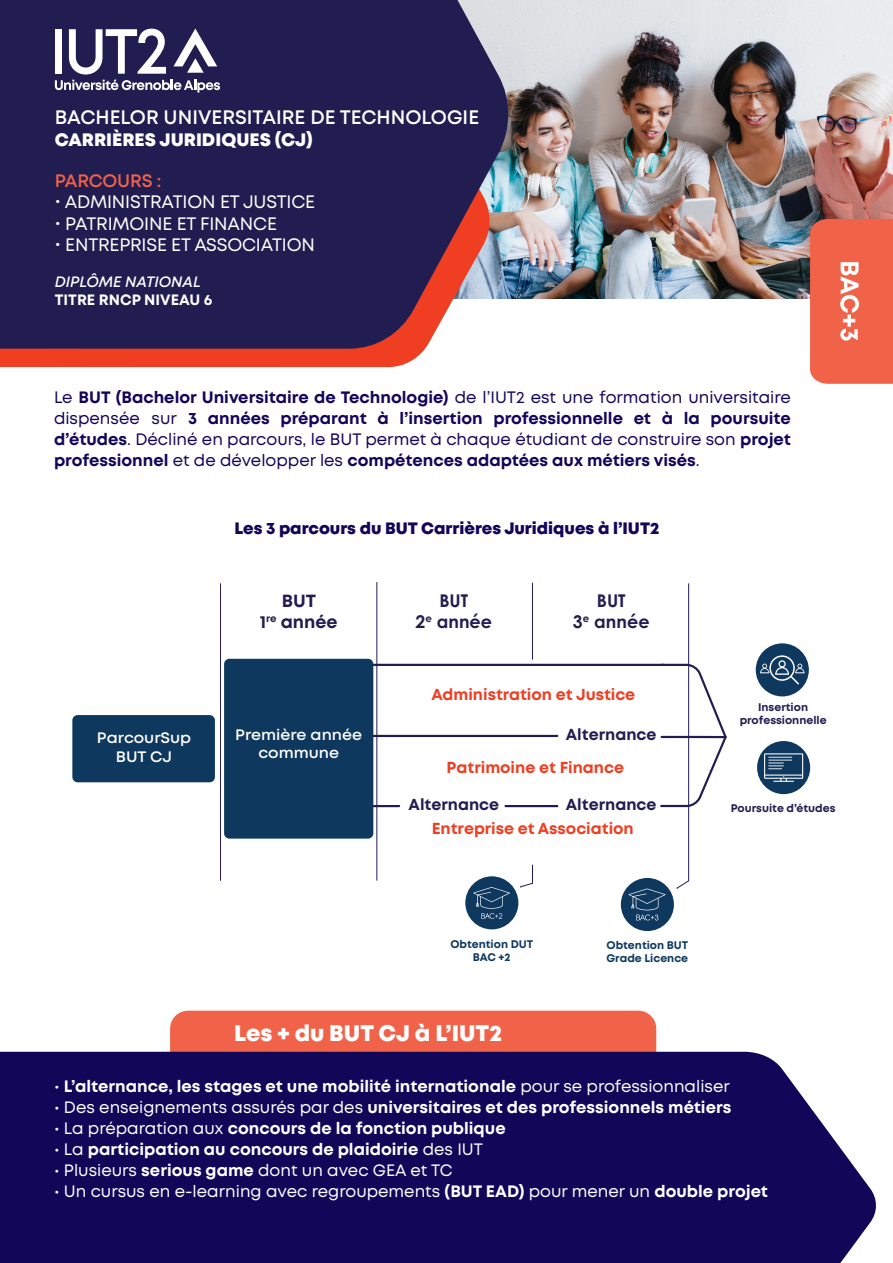
<style>
.page{position:relative;width:893px;height:1263px;background:#fff}
.page>*{position:absolute;margin:0;border:0;box-sizing:border-box;transform-origin:0 0}
.t1{font:800 22.5px "Mont";color:#fff}
.t2{font:600 19.5px "Mont";color:#fff}
.t3{font:18px "Mont";letter-spacing:-.01em;color:#fff}
.t4{font:800 18px "Mont";color:#fff}
.t5{font:600 18px "Mont";letter-spacing:-.01em;color:#f16349}
.t6{font:700 17.55px/21.1px "Century Gothic";color:#221d51;text-align:center}
.t7{font:700 17.55px/21.1px "Mont";color:#221d51;text-align:center}
.t8{font:700 16.5px/21px "Mont";color:#110658;text-align:justify}
.t9{font:700 16.5px "Mont";color:#fff}
.t10{font:16.5px "Mont";color:#fff}
.t11{font:800 16.5px "Mont";color:#110658}
.t12{font:700 15.9px "Mont";color:#ef3e22}
.t13{font:700 15.9px "Mont";color:#221d51}
.t14{font:600 15.15px/18.1px "Mont";color:#fff;text-align:center;scale:1.05 1}
.t15{font:700 15px "Mont";color:#fff}
.t16{font:italic 600 15px "Mont";color:#fff}
.t17{font:700 11.1px/13.2px "Mont";color:#221d51;text-align:center}
.t18{font:700 11.1px/13.2px "Mont";color:#0e385e;text-align:center}
.s1{font-weight:400}
.s2{font-weight:700}
</style>
<div class="page">
<div style="left:170px;top:1011px;width:486px;height:71px;background:#f16349;border-radius:18px"></div>
<img style="left:511px;top:0;width:382px;height:298px">
<div style="left:0;top:349px;width:425px;height:18px;background:#ef3e22"></div>
<svg style="left:0;top:0;width:511px;height:349px;background:#332958"></svg>
<div style="left:0;top:1052px;width:876px;height:211px;background:#110658"></div>
<svg style="left:810px;top:219px;width:83px;height:165px;background:#f06b53"></svg>
<svg style="left:55px;top:28px;width:165px;height:65px"></svg>
<div style="left:465px;top:876px;width:53px;height:53px;background:#0e385e;border-radius:50%"></div>
<div style="left:621px;top:878px;width:53px;height:53px;background:#0e385e;border-radius:50%"></div>
<div style="left:757px;top:741px;width:53px;height:53px;background:#0e385e;border-radius:50%"></div>
<div style="left:756px;top:643px;width:53px;height:53px;background:#0e385e;border-radius:50%"></div>
<svg style="left:220px;top:582px;width:469px;height:307px"></svg>
<div style="left:72px;top:715px;width:143px;height:67px;background:#0e385e;border-radius:5px"></div>
<svg style="left:764px;top:753px;width:39px;height:29px"></svg>
<svg style="left:760px;top:655px;width:44px;height:29px"></svg>
<svg style="left:629px;top:888px;width:37px;height:32px"></svg>
<svg style="left:473px;top:887px;width:37px;height:32px"></svg>
<svg style="left:659px;top:663px;width:68px;height:145px"></svg>
<div style="left:224px;top:659px;width:149px;height:180px;background:#0e385e;border-radius:5px"></div>
<p class="t2" style="left:55px;top:105px;width:426px">BACHELOR UNIVERSITAIRE DE TECHNOLOGIE</p>
<p class="t4" style="left:55px;top:128px;width:259px">CARRIÈRES JURIDIQUES (CJ)</p>
<p class="t5" style="left:55px;top:169px;width:108px">PARCOURS :</p>
<p class="t3" style="left:55px;top:190px;width:262px">• ADMINISTRATION ET JUSTICE</p>
<p class="t3" style="left:55px;top:212px;width:224px">• PATRIMOINE ET FINANCE</p>
<p class="t3" style="left:55px;top:234px;width:262px">• ENTREPRISE ET ASSOCIATION</p>
<p class="t16" style="left:55px;top:272px;width:147px">DIPLÔME NATIONAL</p>
<p class="t15" style="left:55px;top:290px;width:159px">TITRE RNCP NIVEAU 6</p>
<p class="t8" style="left:54px;top:387px;width:738px"><span class="s1">Le</span> BUT (Bachelor Universitaire de Technologie) <span class="s1">de l’IUT2 est une formation universitaire dispensée sur</span> 3 années préparant à l’insertion professionnelle et à la poursuite d’études<span class="s1">. Décliné en parcours, le BUT permet à chaque étudiant de construire son</span> projet professionnel <span class="s1">et de développer les</span> compétences adaptées aux métiers visés<span class="s1">.</span></p>
<p class="t11" style="left:234px;top:518px;width:426px">Les 3 parcours du BUT Carrières Juridiques à l’IUT2</p>
<p class="t14" style="left:97px;top:729px;width:91px">ParcourSup<br>BUT CJ</p>
<p class="t7" style="left:260px;top:590px;width:79px">BUT<br>1<sup>re</sup> année</p>
<p class="t6" style="left:416px;top:590px;width:78px">BUT<br>2<sup>e</sup> année</p>
<p class="t6" style="left:573px;top:590px;width:78px">BUT<br>3<sup>e</sup> année</p>
<p class="t12" style="left:431px;top:684px;width:205px">Administration et Justice</p>
<p class="t14" style="left:235px;top:725px;width:122px">Première année</p>
<p class="t13" style="left:566px;top:724px;width:92px">Alternance</p>
<p class="t14" style="left:258px;top:744px;width:78px">commune</p>
<p class="t12" style="left:447px;top:757px;width:179px">Patrimoine et Finance</p>
<p class="t13" style="left:409px;top:794px;width:92px">Alternance</p>
<p class="t13" style="left:566px;top:794px;width:92px">Alternance</p>
<p class="t12" style="left:432px;top:818px;width:204px">Entreprise et Association</p>
<p class="t18" style="left:450px;top:937px;width:84px">Obtention DUT<br>BAC +2</p>
<p class="t18" style="left:606px;top:938px;width:83px;text-align:left">Obtention BUT<br>Grade Licence</p>
<p class="t17" style="left:740px;top:700px;width:88px">Insertion professionnelle</p>
<p class="t17" style="left:731px;top:801px;width:106px">Poursuite d’études</p>
<p class="t1" style="left:234px;top:1018px;width:269px">Les + du BUT CJ à L’IUT2</p>
<p class="t9" style="left:54px;top:1075px;width:677px"><span class="s1">•</span> L’alternance, les stages et une mobilité internationale <span class="s1">pour se professionnaliser</span></p>
<p class="t9" style="left:54px;top:1096px;width:679px"><span class="s1">• Des enseignements assurés par des</span> universitaires et des professionnels métiers</p>
<p class="t9" style="left:54px;top:1117px;width:453px"><span class="s1">• La préparation aux</span> concours de la fonction publique</p>
<p class="t9" style="left:54px;top:1138px;width:431px"><span class="s1">• La</span> participation au concours de plaidoirie <span class="s1">des IUT</span></p>
<p class="t10" style="left:54px;top:1160px;width:400px">• Plusieurs <span class="s2">serious game</span> dont un avec GEA et TC</p>
<p class="t10" style="left:54px;top:1181px;width:715px">• Un cursus en e-learning avec regroupements <span class="s2">(BUT EAD)</span> pour mener un <span class="s2">double projet</span></p>
</div>
